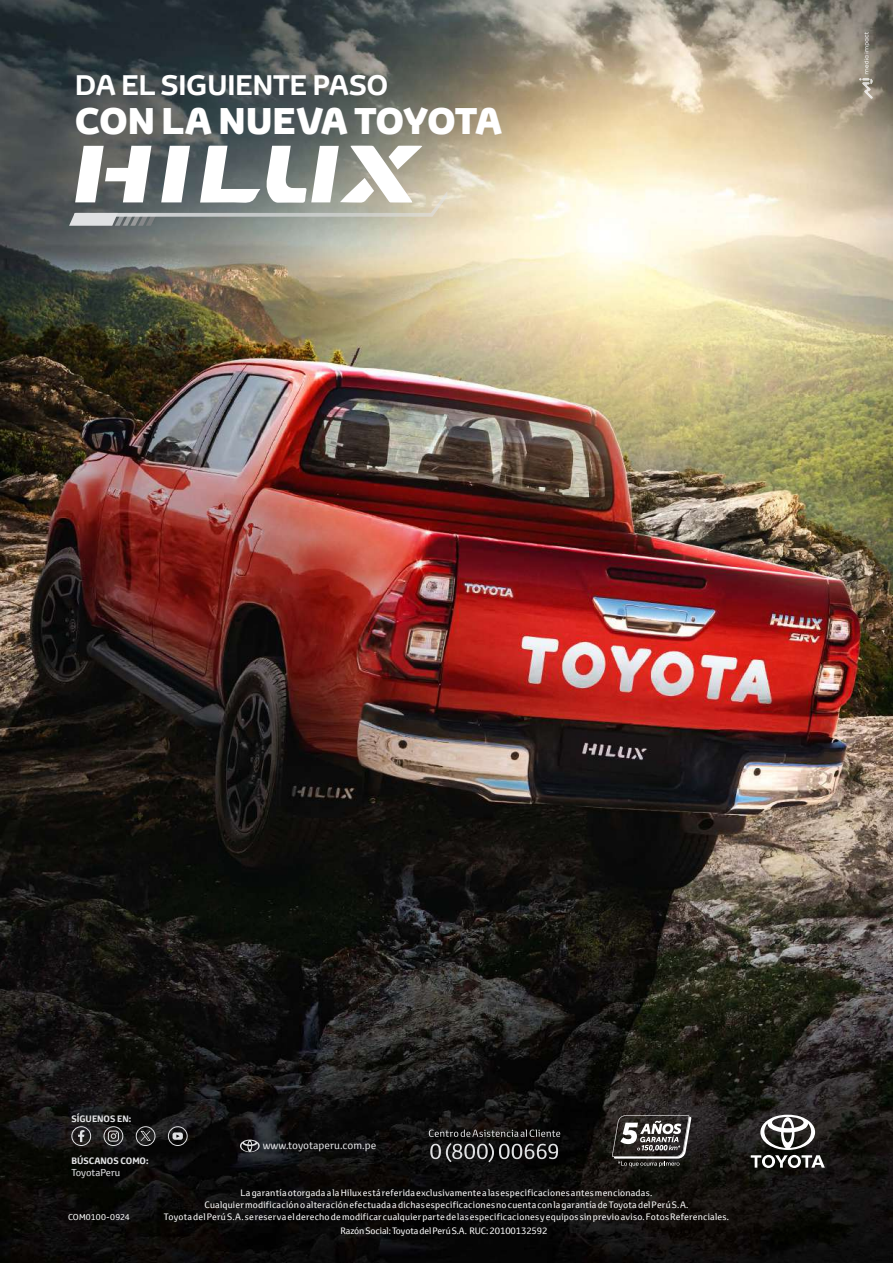
<style>
.page{position:relative;width:893px;height:1263px;background:#fff}
.page>*{position:absolute;margin:0;border:0;box-sizing:border-box;transform-origin:0 0}
.t1{font:800 36px "Toyota Display";letter-spacing:-.02em;color:#fff}
.t2{font:700 27.45px "Toyota Display";color:#fff}
.t3{font:10.5px "Toyota Text";color:#e0e1e3}
.t4{font:9.75px "Toyota Text";color:#e0e1e3}
.t5{font:9px/12px "Toyota Text";letter-spacing:.02em;color:#fff;text-align:center}
.t6{font:9px "Toyota Text";letter-spacing:-.01em;color:#fff}
.t7{font:700 9px "Toyota Text";color:#e0e1e3}
.t8{font:8.25px "Toyota Text";letter-spacing:.005em;color:#fff}
</style>
<div class="page">
<img style="left:0;top:0;width:893px;height:1263px">
<svg style="left:69px;top:146px;width:378px;height:80px"></svg>
<svg style="left:859px;top:32px;width:14px;height:67px"></svg>
<svg style="left:430px;top:1143px;width:128px;height:19px;background:#484849"></svg>
<svg style="left:429px;top:1129px;width:131px;height:8px"></svg>
<svg style="left:240px;top:1139px;width:20px;height:13px"></svg>
<svg style="left:751px;top:1115px;width:74px;height:53px"></svg>
<svg style="left:612px;top:1115px;width:79px;height:52px;background:#5d5a58"></svg>
<div style="left:168px;top:1126px;width:20px;height:20px;border:1px solid #e0e1e3;border-radius:50%"></div>
<svg style="left:172px;top:1132px;width:11px;height:8px"></svg>
<div style="left:104px;top:1126px;width:19px;height:20px;border:1px solid #e0e1e3;border-radius:50%"></div>
<svg style="left:108px;top:1130px;width:11px;height:12px"></svg>
<svg style="left:78px;top:1130px;width:6px;height:12px"></svg>
<div style="left:71px;top:1126px;width:20px;height:20px;border:1px solid #e0e1e3;border-radius:50%"></div>
<div style="left:136px;top:1126px;width:19px;height:20px;border:1px solid #e0e1e3;border-radius:50%"></div>
<svg style="left:141px;top:1131px;width:10px;height:10px"></svg>
<h2 class="t2" style="left:75px;top:66px;width:315px">DA EL SIGUIENTE PASO</h2>
<h1 class="t1" style="left:75px;top:95px;width:429px">CON LA NUEVA TOYOTA</h1>
<p class="t7" style="left:71px;top:1113px;width:61px">SÍGUENOS EN:</p>
<p class="t7" style="left:71px;top:1155px;width:79px">BÚSCANOS COMO:</p>
<p class="t4" style="left:71px;top:1166px;width:50px">ToyotaPeru</p>
<p class="t8" style="left:68px;top:1212px;width:63px">COM0100-0924</p>
<p class="t3" style="left:263px;top:1138px;width:115px">www.toyotaperu.com.pe</p>
<p class="t5" style="left:164px;top:1186px;width:567px">La garantía otorgada a la Hilux está referida exclusivamente a las especificaciones antes mencionadas.<br>Cualquier modificación o alteración efectuada a dichas especificaciones no cuenta con la garantía de Toyota del Perú S.A.<br>Toyota del Perú S.A. se reserva el derecho de modificar cualquier parte de las especificaciones y equipos sin previo aviso. Fotos Referenciales.</p>
<p class="t6" style="left:340px;top:1225px;width:208px">Razón Social: Toyota del Perú S.A. RUC: 20100132592</p>
</div>
